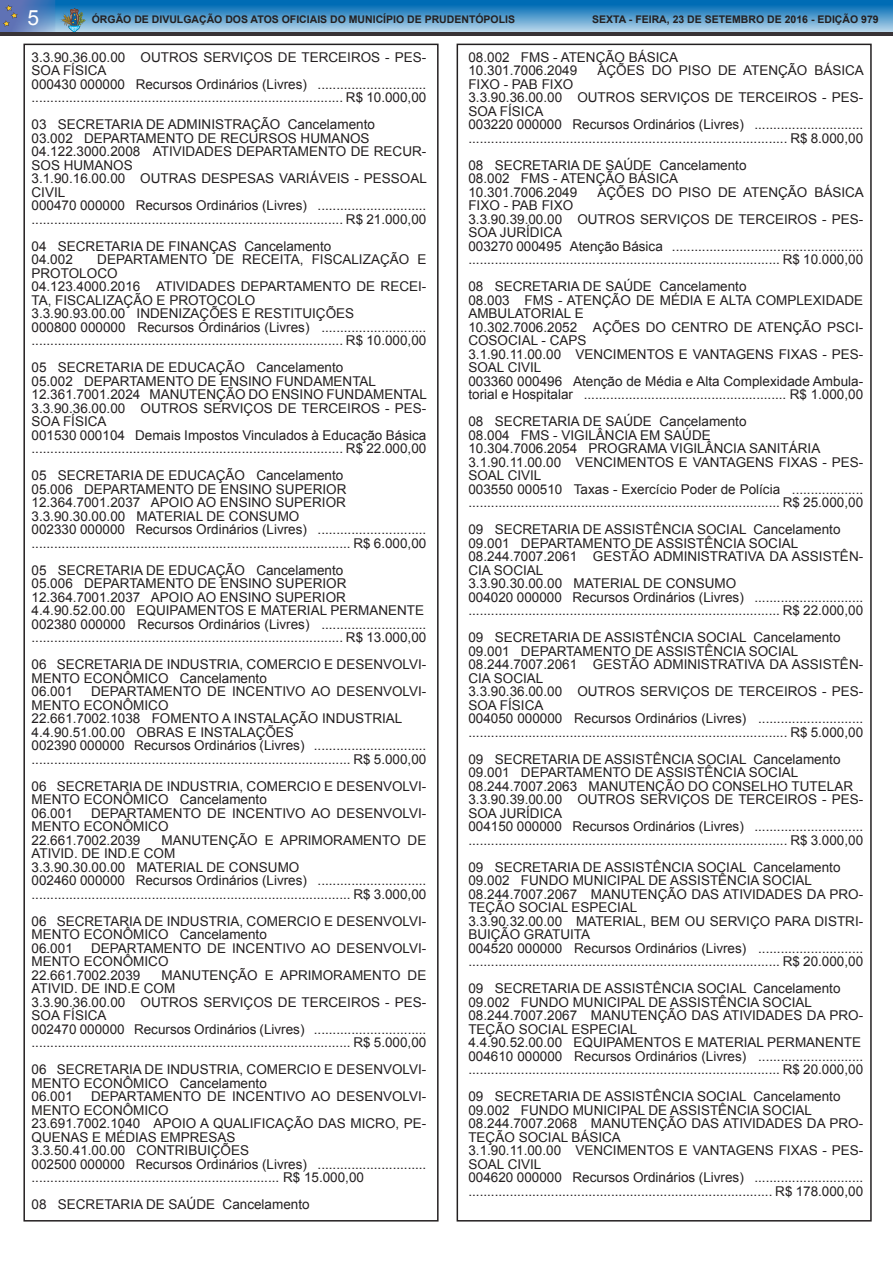
<style>
.page{position:relative;width:893px;height:1263px;background:#fff}
.page>*{position:absolute;margin:0;border:0;box-sizing:border-box;transform-origin:0 0}
.t1{font:21px "Arial";color:#fff}
.t2{font:13.5px/13.5px "Arial";color:#231f20}
.t3{font:700 10.5px "Arial";color:#231f20}
</style>
<div class="page">
<img style="left:56px;top:0;width:837px;height:32px">
<img style="left:0;top:0;width:56px;height:32px">
<svg style="left:3px;top:5px;width:15px;height:22px"></svg>
<svg style="left:59px;top:8px;width:27px;height:24px"></svg>
<hr style="left:0;top:32px;width:893px;height:4px;background:#383336">
<h1 class="t1" style="left:28px;top:4px;width:13px">5</h1>
<p class="t3" style="left:92px;top:12px;width:425px">ÓRGÃO DE DIVULGAÇÃO DOS ATOS OFICIAIS DO MUNICÍPIO DE PRUDENTÓPOLIS</p>
<p class="t3" style="left:592px;top:12px;width:288px">SEXTA - FEIRA, 23 DE SETEMBRO DE 2016 - EDIÇÃO 979</p>
<p class="t2" style="left:32px;top:50px;width:396px">3.3.90.36.00.00 OUTROS SERVIÇOS DE TERCEIROS - PES-SOA FÍSICA<br>000430 000000 Recursos Ordinários (Livres) ............................. ................................................................................... R$ 10.000,00</p>
<p class="t2" style="left:32px;top:118px;width:397px">03 SECRETARIA DE ADMINISTRAÇÃO Cancelamento<br>03.002 DEPARTAMENTO DE RECURSOS HUMANOS 04.122.3000.2008 ATIVIDADES DEPARTAMENTO DE RECUR-SOS HUMANOS<br>3.1.90.16.00.00 OUTRAS DESPESAS VARIÁVEIS - PESSOAL CIVIL<br>000470 000000 Recursos Ordinários (Livres) ............................. ................................................................................... R$ 21.000,00</p>
<p class="t2" style="left:32px;top:239px;width:301px">04 SECRETARIA DE FINANÇAS Cancelamento<br>04.002</p>
<p class="t2" style="left:468px;top:50px;width:211px">08.002 FMS - ATENÇÃO BÁSICA<br>10.301.7006.2049</p>
<p class="t2" style="left:597px;top:64px;width:268px">AÇÕES DO PISO DE ATENÇÃO BÁSICA</p>
<p class="t2" style="left:468px;top:77px;width:396px">FIXO - PAB FIXO<br>3.3.90.36.00.00 OUTROS SERVIÇOS DE TERCEIROS - PES-SOA FÍSICA<br>003220 000000 Recursos Ordinários (Livres) ............................. ..................................................................................... R$ 8.000,00</p>
<p class="t2" style="left:468px;top:158px;width:280px">08 SECRETARIA DE SAÚDE Cancelamento<br>08.002 FMS - ATENÇÃO BÁSICA<br>10.301.7006.2049</p>
<p class="t2" style="left:597px;top:185px;width:268px">AÇÕES DO PISO DE ATENÇÃO BÁSICA</p>
<p class="t2" style="left:468px;top:199px;width:396px">FIXO - PAB FIXO<br>3.3.90.39.00.00 OUTROS SERVIÇOS DE TERCEIROS - PES-SOA JURÍDICA<br>003270 000495 Atenção Básica ................................................... ................................................................................... R$ 10.000,00</p>
<p class="t2" style="left:468px;top:280px;width:396px">08 SECRETARIA DE SAÚDE Cancelamento<br>08.003 FMS - ATENÇÃO DE MÉDIA E ALTA COMPLEXIDADE AMBULATORIAL E<br>10.302.7006.2052 AÇÕES DO CENTRO DE ATENÇÃO PSCI-COSOCIAL - CAPS<br>3.1.90.11.00.00 VENCIMENTOS E VANTAGENS FIXAS - PES-SOAL CIVIL<br>003360 000496 Atenção de Média e Alta Complexidade Ambula&shy;torial e Hospitalar ...................................................... R$ 1.000,00</p>
<p class="t2" style="left:468px;top:415px;width:396px">08 SECRETARIA DE SAÚDE Cancelamento<br>08.004 FMS - VIGILÂNCIA EM SAÚDE<br>10.304.7006.2054 PROGRAMA VIGILÂNCIA SANITÁRIA 3.1.90.11.00.00 VENCIMENTOS E VANTAGENS FIXAS - PES-SOAL CIVIL<br>003550 000510 Taxas - Exercício Poder de Polícia ................... ................................................................................... R$ 25.000,00</p>
<p class="t2" style="left:468px;top:523px;width:396px">09 SECRETARIA DE ASSISTÊNCIA SOCIAL Cancelamento 09.001 DEPARTAMENTO DE ASSISTÊNCIA SOCIAL 08.244.7007.2061 GESTÃO ADMINISTRATIVA DA ASSISTÊN-CIA SOCIAL<br>3.3.90.30.00.00 MATERIAL DE CONSUMO<br>004020 000000 Recursos Ordinários (Livres) ............................. ................................................................................... R$ 22.000,00</p>
<p class="t2" style="left:468px;top:631px;width:396px">09 SECRETARIA DE ASSISTÊNCIA SOCIAL Cancelamento 09.001 DEPARTAMENTO DE ASSISTÊNCIA SOCIAL 08.244.7007.2061 GESTÃO ADMINISTRATIVA DA ASSISTÊN-CIA SOCIAL<br>3.3.90.36.00.00 OUTROS SERVIÇOS DE TERCEIROS - PES-SOA FÍSICA<br>004050 000000 Recursos Ordinários (Livres) ............................ ..................................................................................... R$ 5.000,00</p>
<p class="t2" style="left:468px;top:752px;width:396px">09 SECRETARIA DE ASSISTÊNCIA SOCIAL Cancelamento 09.001 DEPARTAMENTO DE ASSISTÊNCIA SOCIAL 08.244.7007.2063 MANUTENÇÃO DO CONSELHO TUTELAR 3.3.90.39.00.00 OUTROS SERVIÇOS DE TERCEIROS - PES-SOA JURÍDICA<br>004150 000000 Recursos Ordinários (Livres) ............................. ..................................................................................... R$ 3.000,00</p>
<p class="t2" style="left:468px;top:860px;width:396px">09 SECRETARIA DE ASSISTÊNCIA SOCIAL Cancelamento 09.002 FUNDO MUNICIPAL DE ASSISTÊNCIA SOCIAL 08.244.7007.2067 MANUTENÇÃO DAS ATIVIDADES DA PRO-TEÇÃO SOCIAL ESPECIAL<br>3.3.90.32.00.00 MATERIAL, BEM OU SERVIÇO PARA DISTRI-BUIÇÃO GRATUITA<br>004520 000000 Recursos Ordinários (Livres) ............................ ................................................................................... R$ 20.000,00</p>
<p class="t2" style="left:468px;top:982px;width:396px">09 SECRETARIA DE ASSISTÊNCIA SOCIAL Cancelamento 09.002 FUNDO MUNICIPAL DE ASSISTÊNCIA SOCIAL 08.244.7007.2067 MANUTENÇÃO DAS ATIVIDADES DA PRO-TEÇÃO SOCIAL ESPECIAL<br>4.4.90.52.00.00 EQUIPAMENTOS E MATERIAL PERMANENTE 004610 000000 Recursos Ordinários (Livres) ............................ ................................................................................... R$ 20.000,00</p>
<p class="t2" style="left:468px;top:1090px;width:396px">09 SECRETARIA DE ASSISTÊNCIA SOCIAL Cancelamento 09.002 FUNDO MUNICIPAL DE ASSISTÊNCIA SOCIAL 08.244.7007.2068 MANUTENÇÃO DAS ATIVIDADES DA PRO-TEÇÃO SOCIAL BÁSICA<br>3.1.90.11.00.00 VENCIMENTOS E VANTAGENS FIXAS - PES-SOAL CIVIL<br>004620 000000 Recursos Ordinários (Livres) ............................. ................................................................................. R$ 178.000,00</p>
<p class="t2" style="left:32px;top:253px;width:396px;text-indent:66px">DEPARTAMENTO DE RECEITA, FISCALIZAÇÃO E PROTOLOCO<br>04.123.4000.2016 ATIVIDADES DEPARTAMENTO DE RECEI-TA, FISCALIZAÇÃO E PROTOCOLO<br>3.3.90.93.00.00 INDENIZAÇÕES E RESTITUIÇÕES<br>000800 000000 Recursos Ordinários (Livres) ............................ ................................................................................... R$ 10.000,00</p>
<p class="t2" style="left:32px;top:361px;width:397px">05 SECRETARIA DE EDUCAÇÃO Cancelamento<br>05.002 DEPARTAMENTO DE ENSINO FUNDAMENTAL 12.361.7001.2024 MANUTENÇÃO DO ENSINO FUNDAMENTAL 3.3.90.36.00.00 OUTROS SERVIÇOS DE TERCEIROS - PES-SOA FÍSICA<br>001530 000104 Demais Impostos Vinculados à Educação Básica ................................................................................... R$ 22.000,00</p>
<p class="t2" style="left:32px;top:469px;width:396px">05 SECRETARIA DE EDUCAÇÃO Cancelamento<br>05.006 DEPARTAMENTO DE ENSINO SUPERIOR 12.364.7001.2037 APOIO AO ENSINO SUPERIOR 3.3.90.30.00.00 MATERIAL DE CONSUMO<br>002330 000000 Recursos Ordinários (Livres) ............................. ..................................................................................... R$ 6.000,00</p>
<p class="t2" style="left:32px;top:563px;width:396px">05 SECRETARIA DE EDUCAÇÃO Cancelamento<br>05.006 DEPARTAMENTO DE ENSINO SUPERIOR 12.364.7001.2037 APOIO AO ENSINO SUPERIOR 4.4.90.52.00.00 EQUIPAMENTOS E MATERIAL PERMANENTE 002380 000000 Recursos Ordinários (Livres) ............................ ................................................................................... R$ 13.000,00</p>
<p class="t2" style="left:32px;top:658px;width:396px">06 SECRETARIA DE INDUSTRIA, COMERCIO E DESENVOLVI-<br>MENTO ECONÔMICO Cancelamento<br>06.001</p>
<p class="t2" style="left:32px;top:685px;width:396px;text-indent:60px">DEPARTAMENTO DE INCENTIVO AO DESENVOLVI-MENTO ECONÔMICO<br>22.661.7002.1038 FOMENTO A INSTALAÇÃO INDUSTRIAL 4.4.90.51.00.00 OBRAS E INSTALAÇÕES<br>002390 000000 Recursos Ordinários (Livres) .............................. ..................................................................................... R$ 5.000,00</p>
<p class="t2" style="left:32px;top:779px;width:396px">06 SECRETARIA DE INDUSTRIA, COMERCIO E DESENVOLVI-<br>MENTO ECONÔMICO Cancelamento<br>06.001</p>
<p class="t2" style="left:32px;top:806px;width:396px;text-indent:60px">DEPARTAMENTO DE INCENTIVO AO DESENVOLVI-<br>MENTO ECONÔMICO<br>22.661.7002.2039</p>
<p class="t2" style="left:32px;top:833px;width:396px;text-indent:130px">MANUTENÇÃO E APRIMORAMENTO DE ATIVID. DE IND.E COM<br>3.3.90.30.00.00 MATERIAL DE CONSUMO<br>002460 000000 Recursos Ordinários (Livres) ............................. ..................................................................................... R$ 3.000,00</p>
<p class="t2" style="left:32px;top:914px;width:396px">06 SECRETARIA DE INDUSTRIA, COMERCIO E DESENVOLVI-<br>MENTO ECONÔMICO Cancelamento<br>06.001</p>
<p class="t2" style="left:32px;top:941px;width:396px;text-indent:60px">DEPARTAMENTO DE INCENTIVO AO DESENVOLVI-<br>MENTO ECONÔMICO<br>22.661.7002.2039</p>
<p class="t2" style="left:32px;top:968px;width:396px;text-indent:130px">MANUTENÇÃO E APRIMORAMENTO DE ATIVID. DE IND.E COM<br>3.3.90.36.00.00 OUTROS SERVIÇOS DE TERCEIROS - PES-SOA FÍSICA<br>002470 000000 Recursos Ordinários (Livres) .............................. ..................................................................................... R$ 5.000,00</p>
<p class="t2" style="left:32px;top:1063px;width:396px">06 SECRETARIA DE INDUSTRIA, COMERCIO E DESENVOLVI-<br>MENTO ECONÔMICO Cancelamento<br>06.001</p>
<p class="t2" style="left:32px;top:1090px;width:396px;text-indent:60px">DEPARTAMENTO DE INCENTIVO AO DESENVOLVI-MENTO ECONÔMICO<br>23.691.7002.1040 APOIO A QUALIFICAÇÃO DAS MICRO, PE-QUENAS E MÉDIAS EMPRESAS<br>3.3.50.41.00.00 CONTRIBUIÇÕES<br>002500 000000 Recursos Ordinários (Livres) ............................. .................................................................. R$ 15.000,00</p>
<p class="t2" style="left:32px;top:1198px;width:280px">08 SECRETARIA DE SAÚDE Cancelamento</p>
</div>
